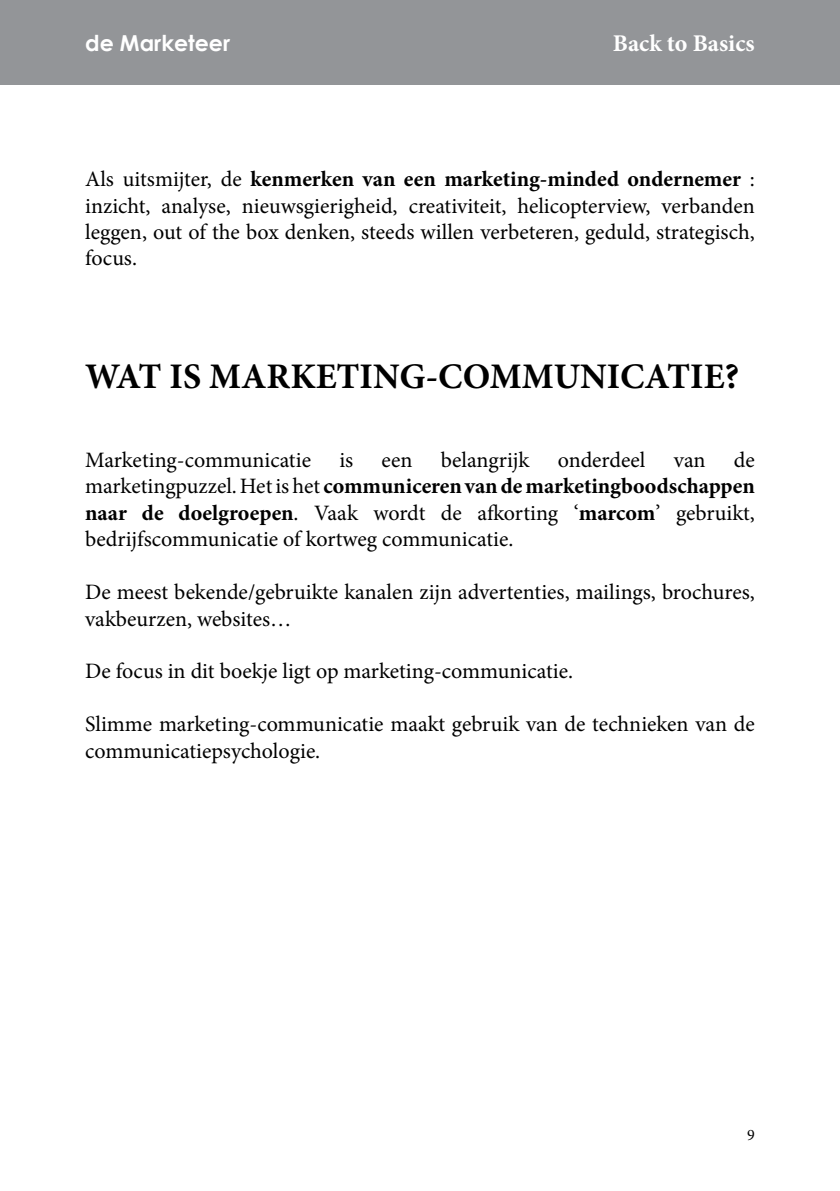
<style>
.page{position:relative;width:840px;height:1191px;background:#fff}
.page>*{position:absolute;margin:0;border:0;box-sizing:border-box;transform-origin:0 0}
.t1{font:700 36px "Minion Pro";color:#000}
.t2{font:700 24px "Minion Pro";color:#fff}
.t3{font:22px/26.4px "Minion Pro";color:#000;text-align:justify}
.t4{font:700 22px "Century Gothic";color:#fff}
.t5{font:16px "Minion Pro";color:#000}
.s1{font-weight:700}
</style>
<div class="page">
<div style="left:0;top:0;width:839px;height:85px;background:#939598"></div>
<p class="t4" style="left:85px;top:26px;width:146px">de Marketeer</p>
<p class="t2" style="left:612px;top:27px;width:143px">Back to Basics</p>
<p class="t3" style="left:85px;top:166px;width:670px">Als uitsmijter, de <span class="s1">kenmerken van een marketing-minded ondernemer</span> : inzicht, analyse, nieuwsgierigheid, creativiteit, helicopterview, verbanden leggen, out of the box denken, steeds willen verbeteren, geduld, strategisch, focus.</p>
<h1 class="t1" style="left:85px;top:351px;width:655px">WAT IS MARKETING-COMMUNICATIE?</h1>
<p class="t3" style="left:85px;top:447px;width:670px;text-indent:648px">de marketingpuzzel. Het is het <span class="s1">communiceren van de marketingboodschappen naar de doelgroepen</span>. Vaak wordt de afkorting ‘<span class="s1">marcom</span>’ gebruikt, bedrijfscommunicatie of kortweg communicatie.</p>
<p class="t3" style="left:85px;top:579px;width:670px">De meest bekende/gebruikte kanalen zijn advertenties, mailings, brochures, vakbeurzen, websites…</p>
<p class="t3" style="left:85px;top:658px;width:489px">De focus in dit boekje ligt op marketing-communicatie.</p>
<p class="t3" style="left:85px;top:711px;width:670px">Slimme marketing-communicatie maakt gebruik van de technieken van de communicatiepsychologie.</p>
<p class="t3" style="left:85px;top:447px;width:227px">Marketing-communicatie</p>
<p class="t3" style="left:339px;top:447px;width:15px">is</p>
<p class="t3" style="left:381px;top:447px;width:32px">een</p>
<p class="t3" style="left:440px;top:447px;width:90px">belangrijk</p>
<p class="t3" style="left:557px;top:447px;width:89px">onderdeel</p>
<p class="t3" style="left:673px;top:447px;width:33px">van</p>
<p class="t5" style="left:746px;top:1124px;width:9px">9</p>
</div>
